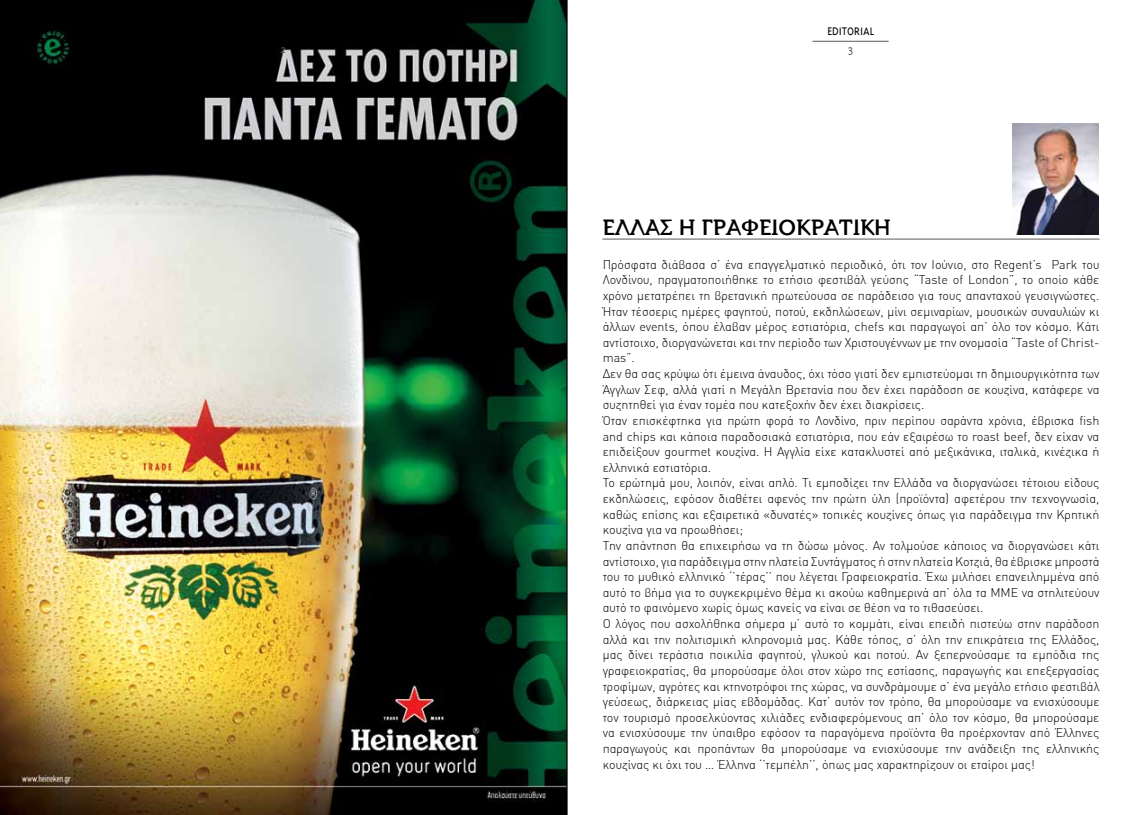
<style>
.page{position:relative;width:1134px;height:815px;background:#fff}
.page>*{position:absolute;margin:0;border:0;box-sizing:border-box;transform-origin:0 0}
.t1{font:22.5px "CF Derrida";color:#000}
.t2{font:300 12.5px/15.6px "DIN Greek";color:#000}
.t3{font:300 12.5px "Triplex Greek";color:#000}
.t4{font:300 12.5px "Triplex Greek";color:#58595b}
</style>
<div class="page">
<img style="left:0;top:0;width:566px;height:815px">
<img style="left:1012px;top:124px;width:86px;height:110px">
<hr style="left:812px;top:41px;width:76px;height:1px;background:#58595b">
<hr style="left:602px;top:239px;width:497px;height:1px;background:#58595b">
<hr style="left:566px;top:0;width:2px;height:815px;background:#000">
<p class="t3" style="left:827px;top:24px;width:49px">EDITORIAL</p>
<p class="t4" style="left:280px;top:43px;width:7px">2</p>
<p class="t4" style="left:848px;top:43px;width:7px">3</p>
<h1 class="t1" style="left:602px;top:215px;width:290px">ΕΛΛΑΣ Η ΓΡΑΦΕΙΟΚΡΑΤΙΚΗ</h1>
<p class="t2" style="left:603px;top:257px;width:498px">Πρόσφατα διάβασα σ’ ένα επαγγελματικό περιοδικό, ότι τον Ιούνιο, στο Regent’s Park του Λονδίνου, πραγματοποιήθηκε το ετήσιο φεστιβάλ γεύσης “Taste of London”, το οποίο κάθε χρόνο μετατρέπει τη βρετανική πρωτεύουσα σε παράδεισο για τους απανταχού γευσιγνώστες.<br>Ήταν τέσσερις ημέρες φαγητού, ποτού, εκδηλώσεων, μίνι σεμιναρίων, μουσικών συναυλιών κι άλλων events, όπου έλαβαν μέρος εστιατόρια, chefs και παραγωγοί απ’ όλο τον κόσμο. Κάτι αντίστοιχο, διοργανώνεται και την περίοδο των Χριστουγέννων με την ονομασία “Taste of Christ&shy;mas”.<br>Δεν θα σας κρύψω ότι έμεινα άναυδος, όχι τόσο γιατί δεν εμπιστεύομαι τη δημιουργικότητα των Άγγλων Σεφ, αλλά γιατί η Μεγάλη Βρετανία που δεν έχει παράδοση σε κουζίνα, κατάφερε να συζητηθεί για έναν τομέα που κατεξοχήν δεν έχει διακρίσεις.<br>Όταν επισκέφτηκα για πρώτη φορά το Λονδίνο, πριν περίπου σαράντα χρόνια, έβρισκα fish and chips και κάποια παραδοσιακά εστιατόρια, που εάν εξαιρέσω το roast beef, δεν είχαν να επιδείξουν gourmet κουζίνα. Η Αγγλία είχε κατακλυστεί από μεξικάνικα, ιταλικά, κινέζικα ή ελληνικά εστιατόρια.<br>Το ερώτημά μου, λοιπόν, είναι απλό. Τι εμποδίζει την Ελλάδα να διοργανώσει τέτοιου είδους εκδηλώσεις, εφόσον διαθέτει αφενός την πρώτη ύλη (προϊόντα) αφετέρου την τεχνογνωσία, καθώς επίσης και εξαιρετικά «δυνατές» τοπικές κουζίνες όπως για παράδειγμα την Κρητική κουζίνα για να προωθήσει;<br>Την απάντηση θα επιχειρήσω να τη δώσω μόνος. Αν τολμούσε κάποιος να διοργανώσει κάτι αντίστοιχο, για παράδειγμα στην πλατεία Συντάγματος ή στην πλατεία Κοτζιά, θα έβρισκε μπροστά του το μυθικό ελληνικό ‘’τέρας’’ που λέγεται Γραφειοκρατία. Έχω μιλήσει επανειλημμένα από αυτό το βήμα για το συγκεκριμένο θέμα κι ακούω καθημερινά απ’ όλα τα ΜΜΕ να στηλιτεύουν αυτό το φαινόμενο χωρίς όμως κανείς να είναι σε θέση να το τιθασεύσει.<br>Ο λόγος που ασχολήθηκα σήμερα μ’ αυτό το κομμάτι, είναι επειδή πιστεύω στην παράδοση αλλά και την πολιτισμική κληρονομιά μας. Κάθε τόπος, σ’ όλη την επικράτεια της Ελλάδος, μας δίνει τεράστια ποικιλία φαγητού, γλυκού και ποτού. Αν ξεπερνούσαμε τα εμπόδια της γραφειοκρατίας, θα μπορούσαμε όλοι στον χώρο της εστίασης, παραγωγής και επεξεργασίας τροφίμων, αγρότες και κτηνοτρόφοι της χώρας, να συνδράμουμε σ’ ένα μεγάλο ετήσιο φεστιβάλ γεύσεως, διάρκειας μίας εβδομάδας. Κατ’ αυτόν τον τρόπο, θα μπορούσαμε να ενισχύσουμε τον τουρισμό προσελκύοντας χιλιάδες ενδιαφερόμενους απ’ όλο τον κόσμο, θα μπορούσαμε να ενισχύσουμε την ύπαιθρο εφόσον τα παραγόμενα προϊόντα θα προέρχονταν από Έλληνες παραγωγούς και προπάντων θα μπορούσαμε να ενισχύσουμε την ανάδειξη της ελληνικής κουζίνας κι όχι του … Έλληνα ‘’τεμπέλη’’, όπως μας χαρακτηρίζουν οι εταίροι μας!</p>
</div>
